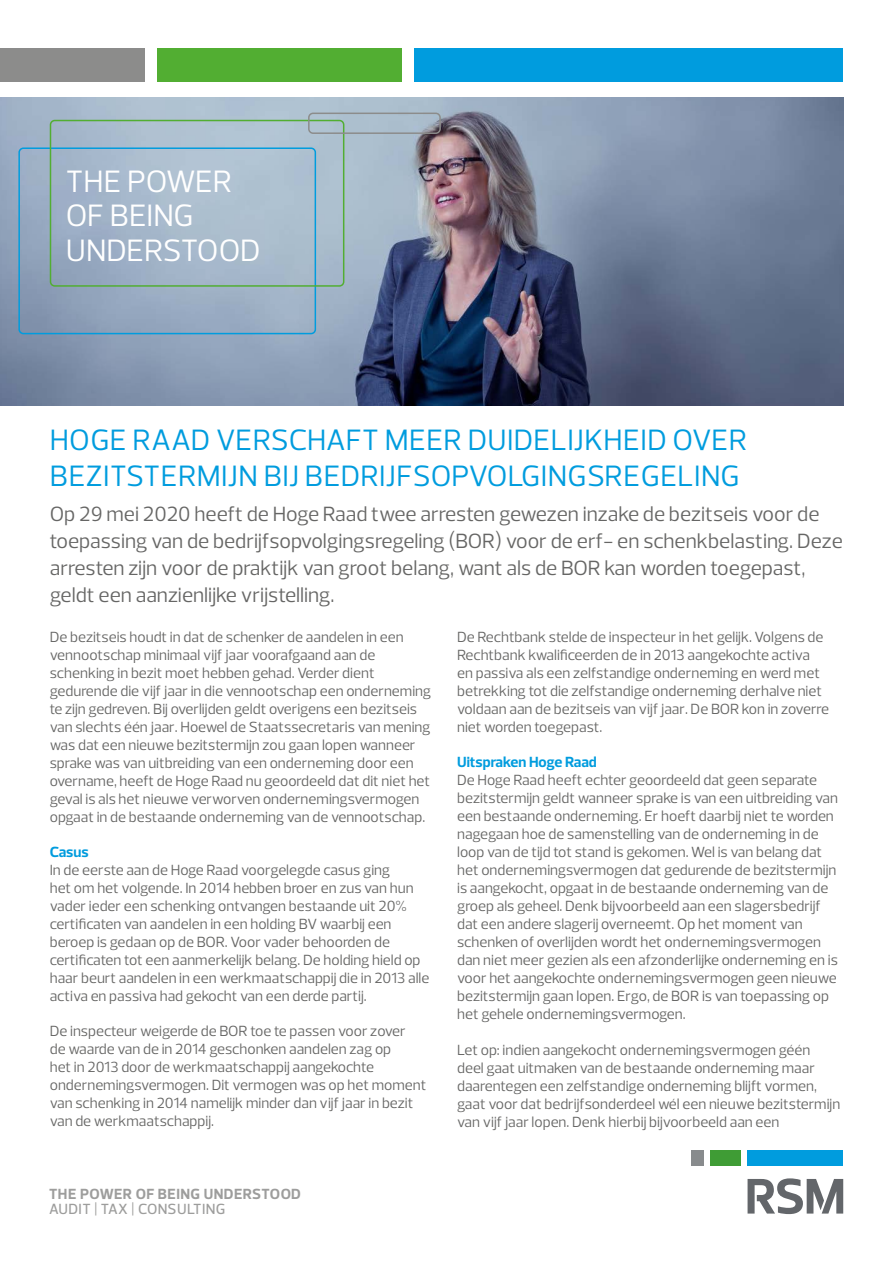
<style>
.page{position:relative;width:893px;height:1263px;background:#fff}
.page>*{position:absolute;margin:0;border:0;box-sizing:border-box;transform-origin:0 0}
.t1{font:31.5px/34.5px "Prelo";color:#fff}
.t2{font:30px/36px "Prelo";letter-spacing:.015em;color:#009cde}
.t3{font:21px/27px "Prelo";color:#666665}
.t4{font:15px/18px "Prelo";color:#666665}
.t5{font:700 15px "Prelo";letter-spacing:.03em;color:#9d9d9c}
.t6{font:700 15px "Prelo";color:#009cde}
.t7{font:500 15px "Prelo";letter-spacing:.02em;color:#9d9d9c}
</style>
<div class="page">
<img style="left:0;top:98px;width:843px;height:307px">
<div style="left:18px;top:147px;width:298px;height:187px;border:2px solid #009cde;border-radius:4px"></div>
<div style="left:50px;top:120px;width:294px;height:167px;border:2px solid #52ae32;border-radius:4px"></div>
<div style="left:308px;top:113px;width:133px;height:21px;border:2px solid #8c8c8b;border-radius:4px"></div>
<div style="left:747px;top:1150px;width:96px;height:16px;background:#009cde"></div>
<div style="left:691px;top:1150px;width:12px;height:16px;background:#888b8d"></div>
<div style="left:710px;top:1150px;width:31px;height:16px;background:#3f9c35"></div>
<svg style="left:747px;top:1178px;width:96px;height:36px"></svg>
<div style="left:157px;top:49px;width:245px;height:33px;background:#52ae32"></div>
<div style="left:415px;top:49px;width:428px;height:33px;background:#009cde"></div>
<div style="left:0;top:49px;width:145px;height:33px;background:#8c8c8b"></div>
<h1 class="t1" style="left:66px;top:164px;width:196px">THE POWER<br>OF BEING<br>UNDERSTOOD</h1>
<h2 class="t2" style="left:50px;top:422px;width:699px">HOGE RAAD VERSCHAFT MEER DUIDELIJKHEID OVER<br>BEZITSTERMIJN BIJ BEDRIJFSOPVOLGINGSREGELING</h2>
<p class="t3" style="left:50px;top:501px;width:795px">Op 29 mei 2020 heeft de Hoge Raad twee arresten gewezen inzake de bezitseis voor de toepassing van de bedrijfsopvolgingsregeling (BOR) voor de erf- en schenkbelasting. Deze arresten zijn voor de praktijk van groot belang, want als de BOR kan worden toegepast, geldt een aanzienlijke vrijstelling.</p>
<p class="t4" style="left:50px;top:628px;width:383px">De bezitseis houdt in dat de schenker de aandelen in een vennootschap minimaal vijf jaar voorafgaand aan de schenking in bezit moet hebben gehad. Verder dient gedurende die vijf jaar in die vennootschap een onderneming te zijn gedreven. Bij overlijden geldt overigens een bezitseis van slechts één jaar. Hoewel de Staatssecretaris van mening was dat een nieuwe bezitstermijn zou gaan lopen wanneer sprake was van uitbreiding van een onderneming door een overname, heeft de Hoge Raad nu geoordeeld dat dit niet het geval is als het nieuwe verworven ondernemingsvermogen opgaat in de bestaande onderneming van de vennootschap.</p>
<p class="t6" style="left:50px;top:842px;width:40px">Casus</p>
<p class="t4" style="left:50px;top:861px;width:381px">In de eerste aan de Hoge Raad voorgelegde casus ging<br>het om het volgende. In 2014 hebben broer en zus van hun vader ieder een schenking ontvangen bestaande uit 20% certificaten van aandelen in een holding BV waarbij een beroep is gedaan op de BOR. Voor vader behoorden de certificaten tot een aanmerkelijk belang. De holding hield op haar beurt aandelen in een werkmaatschappij die in 2013 alle activa en passiva had gekocht van een derde partij.</p>
<p class="t4" style="left:50px;top:1022px;width:378px">De inspecteur weigerde de BOR toe te passen voor zover<br>de waarde van de in 2014 geschonken aandelen zag op<br>het in 2013 door de werkmaatschappij aangekochte ondernemingsvermogen. Dit vermogen was op het moment van schenking in 2014 namelijk minder dan vijf jaar in bezit van de werkmaatschappij.</p>
<p class="t4" style="left:457px;top:628px;width:373px">De Rechtbank stelde de inspecteur in het gelijk. Volgens de Rechtbank kwalificeerden de in 2013 aangekochte activa en passiva als een zelfstandige onderneming en werd met betrekking tot die zelfstandige onderneming derhalve niet voldaan aan de bezitseis van vijf jaar. De BOR kon in zoverre niet worden toegepast.</p>
<p class="t6" style="left:457px;top:752px;width:141px">Uitspraken Hoge Raad</p>
<p class="t4" style="left:457px;top:771px;width:382px">De Hoge Raad heeft echter geoordeeld dat geen separate bezitstermijn geldt wanneer sprake is van een uitbreiding van een bestaande onderneming. Er hoeft daarbij niet te worden nagegaan hoe de samenstelling van de onderneming in de loop van de tijd tot stand is gekomen. Wel is van belang dat het ondernemingsvermogen dat gedurende de bezitstermijn is aangekocht, opgaat in de bestaande onderneming van de groep als geheel. Denk bijvoorbeeld aan een slagersbedrijf dat een andere slagerij overneemt. Op het moment van schenken of overlijden wordt het ondernemingsvermogen dan niet meer gezien als een afzonderlijke onderneming en is voor het aangekochte ondernemingsvermogen geen nieuwe bezitstermijn gaan lopen. Ergo, de BOR is van toepassing op het gehele ondernemingsvermogen.</p>
<p class="t4" style="left:457px;top:1041px;width:385px">Let op: indien aangekocht ondernemingsvermogen géén deel gaat uitmaken van de bestaande onderneming maar daarentegen een zelfstandige onderneming blijft vormen, gaat voor dat bedrijfsonderdeel wél een nieuwe bezitstermijn van vijf jaar lopen. Denk hierbij bijvoorbeeld aan een</p>
<p class="t5" style="left:49px;top:1185px;width:253px">THE POWER OF BEING UNDERSTOOD</p>
<p class="t7" style="left:49px;top:1200px;width:178px">AUDIT | TAX | CONSULTING</p>
</div>
